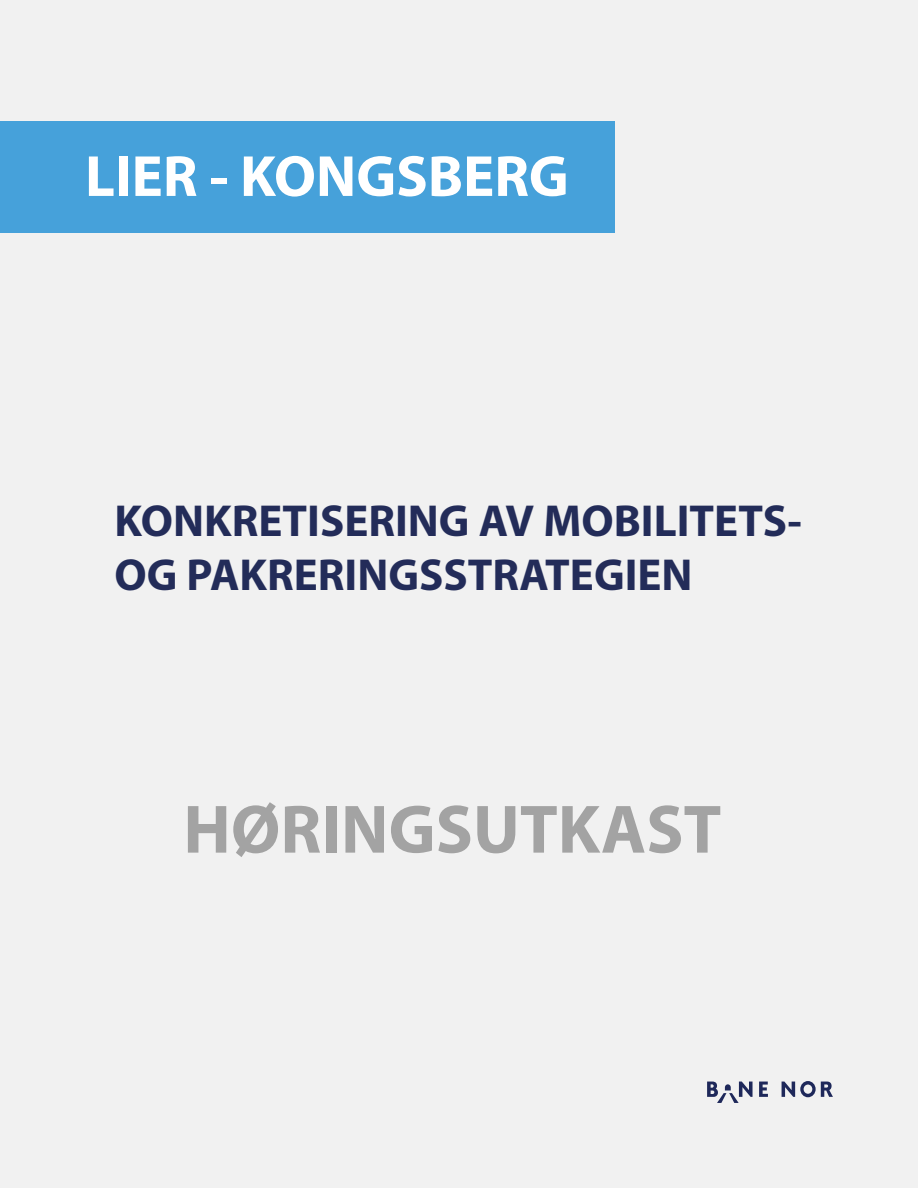
<style>
.page{position:relative;width:918px;height:1188px;background:#f1f1f1}
.page>*{position:absolute;margin:0;border:0;box-sizing:border-box;transform-origin:0 0}
.t1{font:700 69px "Myriad Pro";color:#a3a3a3}
.t2{font:700 58.5px "Myriad Pro";color:#fff}
.t3{font:700 45px/54px "Myriad Pro";color:#232c59}
</style>
<div class="page">
<div style="left:0;top:121px;width:615px;height:111px;background:#46a1da"></div>
<svg style="left:759px;top:1082px;width:9px;height:15px"></svg>
<svg style="left:782px;top:1081px;width:51px;height:16px"></svg>
<svg style="left:707px;top:1082px;width:46px;height:21px"></svg>
<h2 class="t2" style="left:85px;top:138px;width:485px">LIER - KONGSBERG</h2>
<p class="t3" style="left:115px;top:493px;width:689px">KONKRETISERING AV MOBILITETS-<br>OG PAKRERINGSSTRATEGIEN</p>
<h1 class="t1" style="left:183px;top:784px;width:539px">HØRINGSUTKAST</h1>
</div>
